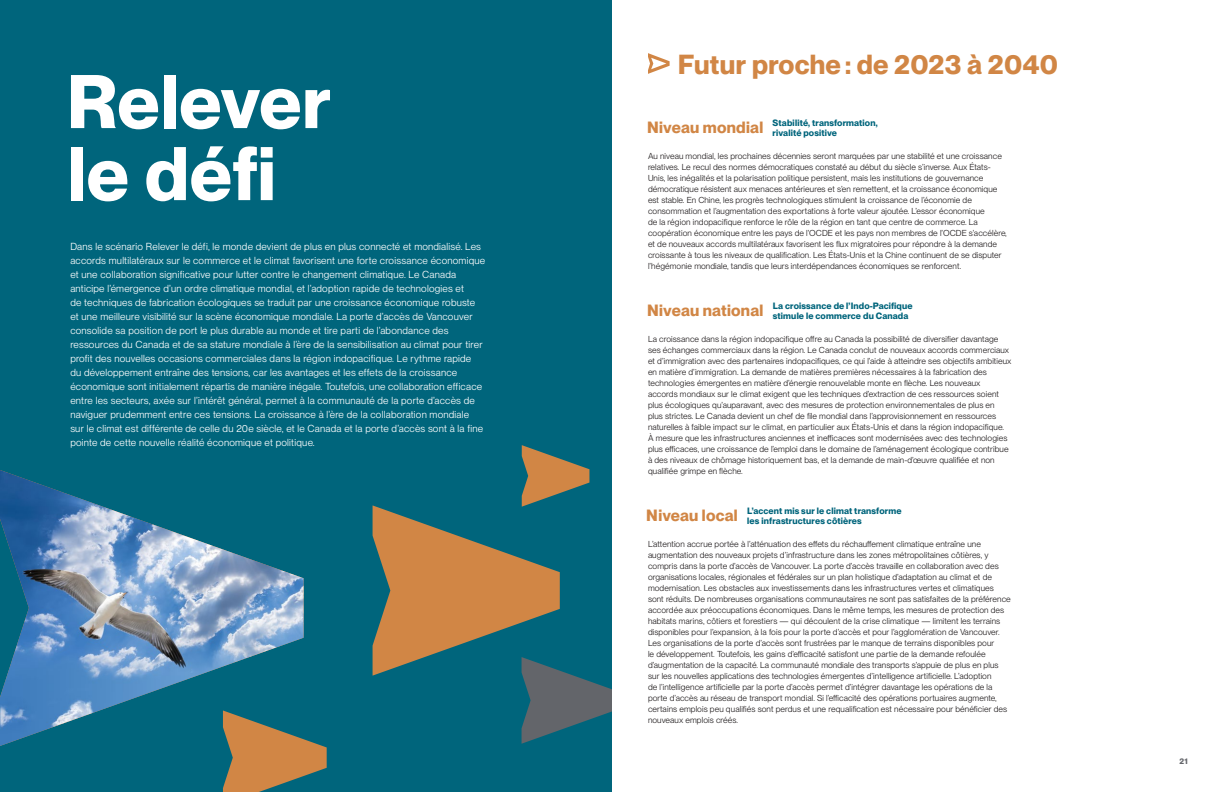
<style>
.page{position:relative;width:1224px;height:792px;background:#fff}
.page>*{position:absolute;margin:0;border:0;box-sizing:border-box;transform-origin:0 0}
.t1{font:700 74.2px/72px "PP Neue Montreal";letter-spacing:.01em;color:#fff}
.t2{font:700 27px "PP Neue Montreal";letter-spacing:.01em;color:#d18645}
.t3{font:700 16px "PP Neue Montreal";letter-spacing:.015em;color:#d18645}
.t4{font:10px/14px "PP Neue Montreal";letter-spacing:.02em;color:#fff}
.t5{font:700 9px/10px "PP Neue Montreal";letter-spacing:.015em;color:#00657c}
.t6{font:8.5px/11px "PP Neue Montreal";letter-spacing:.01em;color:#231f20}
.t7{font:700 8px "PP Neue Montreal";color:#63656a}
</style>
<div class="page">
<div style="left:0;top:0;width:612px;height:792px;background:#00657c"></div>
<svg style="left:223px;top:739px;width:104px;height:53px"></svg>
<img style="left:0;top:470px;width:304px;height:276px">
<svg style="left:373px;top:445px;width:239px;height:299px"></svg>
<svg style="left:648px;top:53px;width:22px;height:21px"></svg>
<h1 class="t1" style="left:67px;top:67px;width:266px">Relever le défi</h1>
<p class="t4" style="left:70px;top:239px;width:416px">Dans le scénario Relever le défi, le monde devient de plus en plus connecté et mondialisé. Les accords multilatéraux sur le commerce et le climat favorisent une forte croissance économique et une collaboration significative pour lutter contre le changement climatique. Le Canada anticipe l’émergence d’un ordre climatique mondial, et l’adoption rapide de technologies et<br>de techniques de fabrication écologiques se traduit par une croissance économique robuste et une meilleure visibilité sur la scène économique mondiale. La porte d’accès de Vancouver consolide sa position de port le plus durable au monde et tire parti de l’abondance des ressources du Canada et de sa stature mondiale à l’ère de la sensibilisation au climat pour tirer profit des nouvelles occasions commerciales dans la région indopacifique. Le rythme rapide<br>du développement entraîne des tensions, car les avantages et les effets de la croissance économique sont initialement répartis de manière inégale. Toutefois, une collaboration efficace entre les secteurs, axée sur l’intérêt général, permet à la communauté de la porte d’accès de naviguer prudemment entre ces tensions. La croissance à l’ère de la collaboration mondiale sur le climat est différente de celle du 20e siècle, et le Canada et la porte d’accès sont à la fine pointe de cette nouvelle réalité économique et politique.</p>
<h2 class="t2" style="left:678px;top:48px;width:382px">Futur proche : de 2023 à 2040</h2>
<h3 class="t3" style="left:647px;top:118px;width:118px">Niveau mondial</h3>
<p class="t5" style="left:773px;top:118px;width:107px">Stabilité, transformation, rivalité positive</p>
<p class="t6" style="left:648px;top:151px;width:360px">Au niveau mondial, les prochaines décennies seront marquées par une stabilité et une croissance relatives. Le recul des normes démocratiques constaté au début du siècle s’inverse. Aux États-Unis, les inégalités et la polarisation politique persistent, mais les institutions de gouvernance démocratique résistent aux menaces antérieures et s’en remettent, et la croissance économique est stable. En Chine, les progrès technologiques stimulent la croissance de l’économie de consommation et l’augmentation des exportations à forte valeur ajoutée. L’essor économique<br>de la région indopacifique renforce le rôle de la région en tant que centre de commerce. La coopération économique entre les pays de l’OCDE et les pays non membres de l’OCDE s’accélère, et de nouveaux accords multilatéraux favorisent les flux migratoires pour répondre à la demande croissante à tous les niveaux de qualification. Les États-Unis et la Chine continuent de se disputer l’hégémonie mondiale, tandis que leurs interdépendances économiques se renforcent.</p>
<h3 class="t3" style="left:647px;top:301px;width:118px">Niveau national</h3>
<p class="t5" style="left:773px;top:301px;width:141px">La croissance de l’Indo-Pacifique stimule le commerce du Canada</p>
<p class="t6" style="left:648px;top:334px;width:365px">La croissance dans la région indopacifique offre au Canada la possibilité de diversifier davantage ses échanges commerciaux dans la région. Le Canada conclut de nouveaux accords commerciaux et d’immigration avec des partenaires indopacifiques, ce qui l’aide à atteindre ses objectifs ambitieux en matière d’immigration. La demande de matières premières nécessaires à la fabrication des technologies émergentes en matière d’énergie renouvelable monte en flèche. Les nouveaux accords mondiaux sur le climat exigent que les techniques d’extraction de ces ressources soient plus écologiques qu’auparavant, avec des mesures de protection environnementales de plus en plus strictes. Le Canada devient un chef de file mondial dans l’approvisionnement en ressources naturelles à faible impact sur le climat, en particulier aux États-Unis et dans la région indopacifique.<br>À mesure que les infrastructures anciennes et inefficaces sont modernisées avec des technologies plus efficaces, une croissance de l’emploi dans le domaine de l’aménagement écologique contribue à des niveaux de chômage historiquement bas, et la demande de main-d’œuvre qualifiée et non qualifiée grimpe en flèche.</p>
<h3 class="t3" style="left:646px;top:506px;width:93px">Niveau local</h3>
<p class="t5" style="left:747px;top:506px;width:156px">L’accent mis sur le climat transforme les infrastructures côtières</p>
<p class="t6" style="left:648px;top:539px;width:364px">L’attention accrue portée à l’atténuation des effets du réchauffement climatique entraîne une augmentation des nouveaux projets d’infrastructure dans les zones métropolitaines côtières, y compris dans la porte d’accès de Vancouver. La porte d’accès travaille en collaboration avec des organisations locales, régionales et fédérales sur un plan holistique d’adaptation au climat et de modernisation. Les obstacles aux investissements dans les infrastructures vertes et climatiques sont réduits. De nombreuses organisations communautaires ne sont pas satisfaites de la préférence accordée aux préoccupations économiques. Dans le même temps, les mesures de protection des habitats marins, côtiers et forestiers — qui découlent de la crise climatique — limitent les terrains disponibles pour l’expansion, à la fois pour la porte d’accès et pour l’agglomération de Vancouver.<br>Les organisations de la porte d’accès sont frustrées par le manque de terrains disponibles pour<br>le développement. Toutefois, les gains d’efficacité satisfont une partie de la demande refoulée d’augmentation de la capacité. La communauté mondiale des transports s’appuie de plus en plus sur les nouvelles applications des technologies émergentes d’intelligence artificielle. L’adoption<br>de l’intelligence artificielle par la porte d’accès permet d’intégrer davantage les opérations de la porte d’accès au réseau de transport mondial. Si l’efficacité des opérations portuaires augmente, certains emplois peu qualifiés sont perdus et une requalification est nécessaire pour bénéficier des nouveaux emplois créés.</p>
<p class="t7" style="left:1180px;top:756px;width:10px">21</p>
</div>
